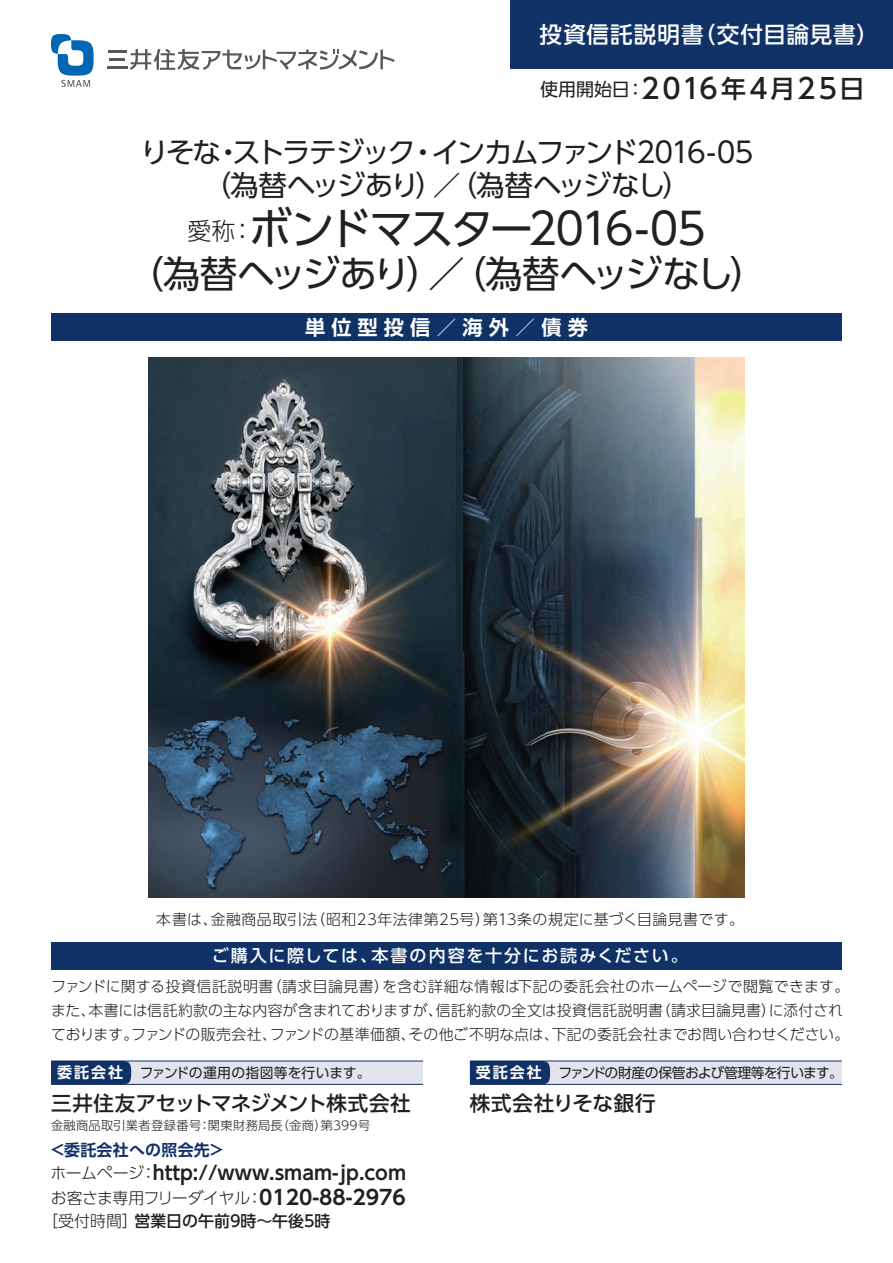
<style>
.page{position:relative;width:893px;height:1263px;background:#fff}
.page>*{position:absolute;margin:0;border:0;box-sizing:border-box;transform-origin:0 0}
.t1{font:43.5px "UD Shin Go Pro";letter-spacing:-.08em;color:#231f20}
.t2{font:37.5px "UD Shin Go Pro";letter-spacing:-.06em;color:#231f20}
.t3{font:28.5px/33px "UD Shin Go Pro";letter-spacing:-.09em;color:#231f20;text-align:center}
.t4{font:500 27.75px "UD Shin Go Pro";letter-spacing:.075em;color:#231f20}
.t5{font:500 22.5px "UD Shin Go Pro";letter-spacing:.05em;color:#fff}
.t6{font:500 20.55px "UD Shin Go Pro";letter-spacing:-.03em;color:#231f20}
.t7{font:500 20.55px "UD Shin Go Pro";letter-spacing:.035em;color:#231f20}
.t8{font:700 20.25px "Shin Go Pro De";letter-spacing:.3em;color:#fff}
.t9{font:700 19.2px "UD Shin Go Pro De";color:#231f20}
.t10{font:18px "UD Shin Go Pro";color:#231f20}
.t11{font:500 16.95px "UD Shin Go Pro";letter-spacing:.1em;color:#fff}
.t12{font:300 15.9px/23.4px "UD Shin Go Pro";letter-spacing:-.03em;color:#231f20}
.t13{font:700 15.9px "UD Shin Go Pro De";letter-spacing:.015em;color:#103267}
.t14{font:300 14.85px/23.9px "UD Shin Go Pro";letter-spacing:.015em;color:#231f20}
.t15{font:13.8px "UD Shin Go Pro";letter-spacing:-.03em;color:#231f20}
.t16{font:13.8px "UD Shin Go Pro";color:#231f20}
.t17{font:300 12.15px "UD Shin Go Pro";letter-spacing:.025em;color:#231f20}
.s1{font-size:24.9px}
.s2{font-weight:300;font-size:24px}
.s3{font-family:"UD Shin Go Pro De";font-weight:700;font-size:15px;color:#fff}
.s4{font-family:"UD Shin Go Pro";font-weight:300;font-size:15.9px}
.s5{font-family:"UD Shin Go Pro De";font-weight:700;font-size:20.25px}
.s6{font-weight:500}
</style>
<div class="page">
<img style="left:149px;top:357px;width:596px;height:541px">
<div style="left:531px;top:1061px;width:311px;height:23px;background:#e2e3ed"></div>
<div style="left:470px;top:1062px;width:80px;height:22px;background:#103267"></div>
<hr style="left:470px;top:1084px;width:372px;height:1px;background:#103267">
<hr style="left:470px;top:1061px;width:372px;height:1px;background:#103267">
<div style="left:51px;top:942px;width:791px;height:27px;background:#103267"></div>
<div style="left:115px;top:1061px;width:308px;height:23px;background:#e2e3ed"></div>
<div style="left:51px;top:1062px;width:80px;height:22px;background:#103267"></div>
<hr style="left:51px;top:1084px;width:372px;height:1px;background:#103267">
<hr style="left:51px;top:1061px;width:372px;height:1px;background:#103267">
<div style="left:51px;top:314px;width:791px;height:27px;background:#103267"></div>
<div style="left:510px;top:0;width:383px;height:68px;background:#103267"></div>
<svg style="left:51px;top:34px;width:43px;height:53px"></svg>
<hr style="left:107px;top:66px;width:20px;height:3px;background:#57585a">
<svg style="left:108px;top:49px;width:287px;height:21px"></svg>
<h3 class="t5" style="left:540px;top:16px;width:341px">投資信託説明書（交付目論見書）</h3>
<h3 class="t4" style="left:641px;top:66px;width:225px">2016<span class="s1">年</span>4<span class="s1">月</span>25<span class="s1">日</span></h3>
<h3 class="t3" style="left:140px;top:134px;width:615px">りそな・ストラテジック・インカムファンド2016-05（為替ヘッジあり）／（為替ヘッジなし）</h3>
<h1 class="t1" style="left:188px;top:193px;width:520px"><span class="s2">愛称：</span>ボンドマスター2016-05</h1>
<h2 class="t2" style="left:127px;top:243px;width:642px">（為替ヘッジあり）／（為替ヘッジなし）</h2>
<p class="t10" style="left:540px;top:74px;width:106px">使用開始日：</p>
<h3 class="t8" style="left:305px;top:311px;width:284px">単位型投信／海外／債券</h3>
<p class="t14" style="left:156px;top:907px;width:589px">本書は、金融商品取引法（昭和23年法律第25号）第13条の規定に基づく目論見書です。</p>
<p class="t11" style="left:212px;top:942px;width:478px">ご購入に際しては、本書の内容を十分にお読みください。</p>
<p class="t14" style="left:51px;top:974px;width:800px">ファンドに関する投資信託説明書（請求目論見書）を含む詳細な情報は下記の委託会社のホームページで閲覧できます。また、本書には信託約款の主な内容が含まれておりますが、信託約款の全文は投資信託説明書（請求目論見書）に添付されております。ファンドの販売会社、ファンドの基準価額、その他ご不明な点は、下記の委託会社までお問い合わせください。</p>
<p class="t16" style="left:57px;top:1061px;width:315px"><span class="s3">委託会社</span> ファンドの運用の指図等を行います。</p>
<h3 class="t6" style="left:51px;top:1087px;width:361px">三井住友アセットマネジメント株式会社</h3>
<p class="t17" style="left:51px;top:1116px;width:321px">金融商品取引業者登録番号：関東財務局長（金商）第399号</p>
<p class="t13" style="left:50px;top:1137px;width:177px">＜委託会社への照会先＞</p>
<p class="t9" style="left:50px;top:1157px;width:357px"><span class="s4">ホームページ：</span>http://www.smam-jp.com</p>
<p class="t12" style="left:42px;top:1185px;width:365px;text-indent:9px">お客さま専用フリーダイヤル：<span class="s5">0120-88-2976</span>［受付時間］<span class="s6">営業日の午前9時～午後5時</span></p>
<p class="t15" style="left:476px;top:1061px;width:369px"><span class="s3">受託会社</span> ファンドの財産の保管および管理等を行います。</p>
<h3 class="t7" style="left:470px;top:1086px;width:187px">株式会社りそな銀行</h3>
</div>
